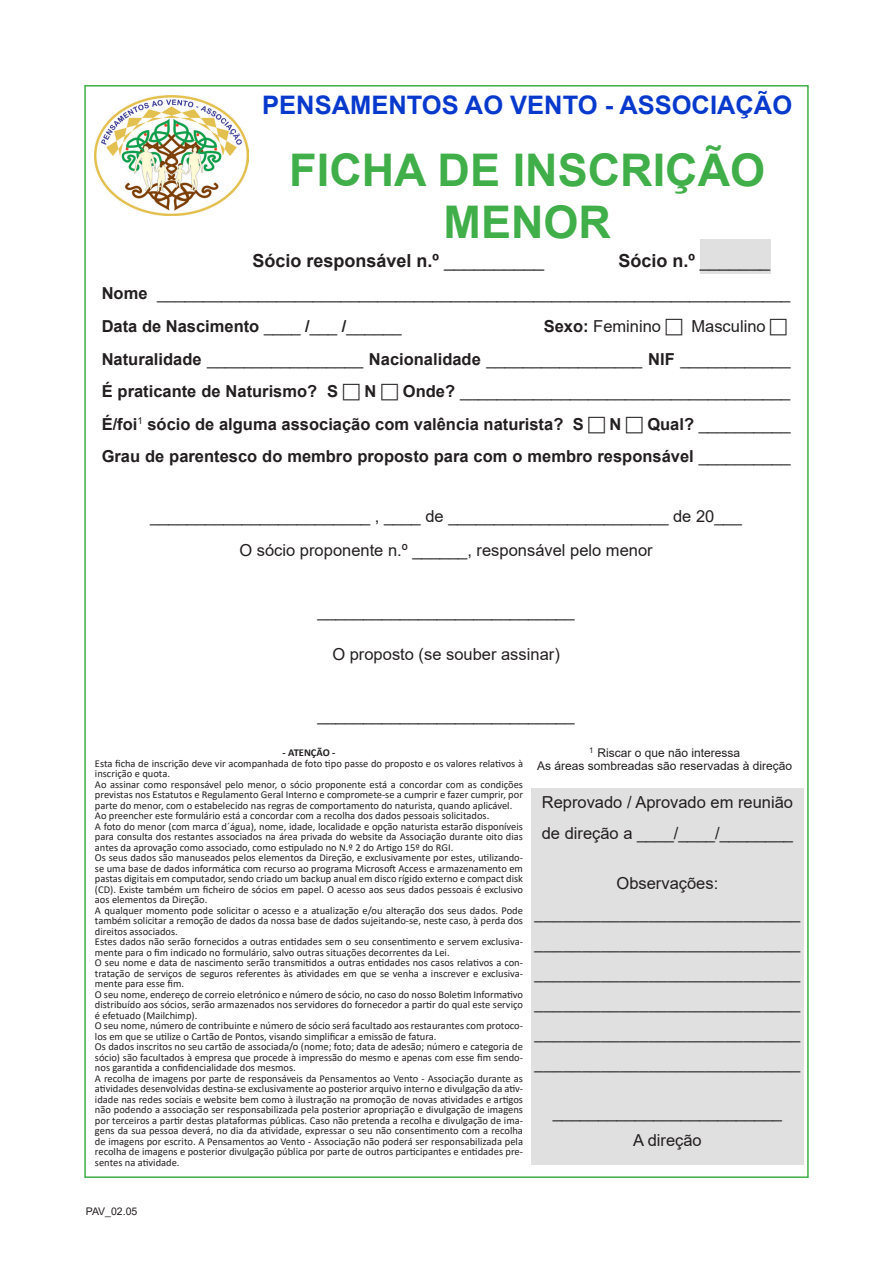
<style>
.page{position:relative;width:893px;height:1263px;background:#fff}
.page>*{position:absolute;margin:0;border:0;box-sizing:border-box;transform-origin:0 0}
.t1{font:700 45px "Arial";color:#40ae49}
.t2{font:700 25.5px "Arial";color:#0739cd}
.t3{font:700 18px "Arial";color:#231f20}
.t4{font:16.5px/30px "Arial";color:#231f20}
.t5{font:700 16.5px "Arial";color:#231f20}
.t6{font:12px "Arial";color:#231f20}
.t7{font:10.5px/10.5px "Calibri";color:#231f20;text-align:justify}
.t8{font:10.5px "Arial";letter-spacing:-.035em;color:#231f20}
.t9{font:700 10.5px "Calibri";color:#231f20}
.s1{font-weight:400}
.s2{font-weight:700}
</style>
<div class="page">
<div style="left:700px;top:239px;width:71px;height:34px;background:#e0e0e0"></div>
<img style="left:95px;top:96px;width:153px;height:120px">
<div style="left:531px;top:788px;width:273px;height:377px;background:#e0e0e0"></div>
<p class="t2" style="left:262px;top:87px;width:531px">PENSAMENTOS AO VENTO - ASSOCIAÇÃO</p>
<p class="t1" style="left:289px;top:138px;width:477px">FICHA DE INSCRIÇÃO</p>
<p class="t1" style="left:443px;top:191px;width:169px">MENOR</p>
<p class="t3" style="left:252px;top:248px;width:293px">Sócio responsável n.º <span class="s1">__________</span></p>
<p class="t3" style="left:618px;top:248px;width:153px">Sócio n.º <span class="s1">_______</span></p>
<p class="t4" style="left:102px;top:279px;width:690px"><span class="s2">Nome</span> _____________________________________________________________________</p>
<p class="t5" style="left:102px;top:315px;width:301px">Data de Nascimento <span class="s1">____</span> /<span class="s1">___</span> /<span class="s1">______</span></p>
<p class="t4" style="left:544px;top:311px;width:119px"><span class="s2">Sexo:</span> Feminino</p>
<p class="t4" style="left:691px;top:311px;width:76px">Masculino</p>
<p class="t4" style="left:102px;top:344px;width:690px"><span class="s2">Naturalidade</span> _________________ <span class="s2">Nacionalidade</span> _________________ <span class="s2">NIF</span> ____________</p>
<p class="t5" style="left:102px;top:380px;width:238px">É praticante de Naturismo? S</p>
<p class="t5" style="left:365px;top:380px;width:13px">N</p>
<p class="t4" style="left:403px;top:376px;width:389px"><span class="s2">Onde?</span> ____________________________________</p>
<p class="t5" style="left:102px;top:412px;width:484px">É/foi<sup>1</sup> sócio de alguma associação com valência naturista? S</p>
<p class="t5" style="left:610px;top:412px;width:13px">N</p>
<p class="t4" style="left:647px;top:409px;width:145px"><span class="s2">Qual?</span> __________</p>
<p class="t5" style="left:102px;top:445px;width:690px">Grau de parentesco do membro proposto para com o membro responsável <span class="s1">__________</span></p>
<p class="t4" style="left:150px;top:501px;width:593px">________________________ , ____ de ________________________ de 20___</p>
<p class="t4" style="left:239px;top:535px;width:415px">O sócio proponente n.º ______, responsável pelo menor</p>
<p class="t4" style="left:318px;top:596px;width:258px">____________________________</p>
<p class="t4" style="left:332px;top:639px;width:229px">O proposto (se souber assinar)</p>
<p class="t4" style="left:318px;top:700px;width:258px">____________________________</p>
<p class="t9" style="left:283px;top:745px;width:54px">- ATENÇÃO -</p>
<p class="t7" style="left:95px;top:758px;width:430px">Esta ficha de inscrição deve vir acompanhada de foto tipo passe do proposto e os valores relativos à inscrição e quota.</p>
<p class="t7" style="left:95px;top:779px;width:430px">Ao assinar como responsável pelo menor, o sócio proponente está a concordar com as condições previstas nos Estatutos e Regulamento Geral Interno e compromete-se a cumprir e fazer cumprir, por parte do menor, com o estabelecido nas regras de comportamento do naturista, quando aplicável.</p>
<p class="t7" style="left:95px;top:810px;width:396px">Ao preencher este formulário está a concordar com a recolha dos dados pessoais solicitados.</p>
<p class="t7" style="left:95px;top:821px;width:430px">A foto do menor (com marca d´água), nome, idade, localidade e opção naturista estarão disponíveis para consulta dos restantes associados na área privada do website da Associação durante oito dias antes da aprovação como associado, como estipulado no N.º 2 do Artigo 15º do RGI.</p>
<p class="t7" style="left:95px;top:852px;width:430px">Os seus dados são manuseados pelos elementos da Direção, e exclusivamente por estes, utilizando&shy;se uma base de dados informática com recurso ao programa Microsoft Access e armazenamento em pastas digitais em computador, sendo criado um backup anual em disco rígido externo e compact disk (CD). Existe também um ficheiro de sócios em papel. O acesso aos seus dados pessoais é exclusivo aos elementos da Direção.</p>
<p class="t7" style="left:95px;top:905px;width:430px">A qualquer momento pode solicitar o acesso e a atualização e/ou alteração dos seus dados. Pode também solicitar a remoção de dados da nossa base de dados sujeitando-se, neste caso, à perda dos direitos associados.</p>
<p class="t7" style="left:95px;top:936px;width:430px">Estes dados não serão fornecidos a outras entidades sem o seu consentimento e servem exclusiva&shy;mente para o fim indicado no formulário, salvo outras situações decorrentes da Lei.</p>
<p class="t7" style="left:95px;top:957px;width:430px">O seu nome e data de nascimento serão transmitidos a outras entidades nos casos relativos a con&shy;tratação de serviços de seguros referentes às atividades em que se venha a inscrever e exclusiva&shy;mente para esse fim.</p>
<p class="t7" style="left:95px;top:989px;width:430px">O seu nome, endereço de correio eletrónico e número de sócio, no caso do nosso Boletim Informativo distribuído aos sócios, serão armazenados nos servidores do fornecedor a partir do qual este serviço é efetuado (Mailchimp).</p>
<p class="t7" style="left:95px;top:1020px;width:430px">O seu nome, número de contribuinte e número de sócio será facultado aos restaurantes com protoco&shy;los em que se utilize o Cartão de Pontos, visando simplificar a emissão de fatura.</p>
<p class="t7" style="left:95px;top:1041px;width:430px">Os dados inscritos no seu cartão de associada/o (nome; foto; data de adesão; número e categoria de sócio) são facultados à empresa que procede à impressão do mesmo e apenas com esse fim sendo&shy;nos garantida a confidencialidade dos mesmos.</p>
<p class="t7" style="left:95px;top:1073px;width:430px">A recolha de imagens por parte de responsáveis da Pensamentos ao Vento - Associação durante as atividades desenvolvidas destina-se exclusivamente ao posterior arquivo interno e divulgação da ativ&shy;idade nas redes sociais e website bem como à ilustração na promoção de novas atividades e artigos não podendo a associação ser responsabilizada pela posterior apropriação e divulgação de imagens por terceiros a partir destas plataformas públicas. Caso não pretenda a recolha e divulgação de ima&shy;gens da sua pessoa deverá, no dia da atividade, expressar o seu não consentimento com a recolha de imagens por escrito. A Pensamentos ao Vento - Associação não poderá ser responsabilizada pela recolha de imagens e posterior divulgação pública por parte de outros participantes e entidades pre&shy;sentes na atividade.</p>
<p class="t6" style="left:589px;top:744px;width:152px"><sup>1</sup> Riscar o que não interessa</p>
<p class="t6" style="left:537px;top:758px;width:256px">As áreas sombreadas são reservadas à direção</p>
<p class="t4" style="left:542px;top:786px;width:253px;line-height:31.5px">Reprovado / Aprovado em reunião de direção a ____/____/________</p>
<p class="t4" style="left:616px;top:868px;width:103px">Observações:</p>
<p class="t4" style="left:535px;top:898px;width:267px;text-align:justify">____________________________ ____________________________ ____________________________ ____________________________ ____________________________ ____________________________</p>
<p class="t4" style="left:553px;top:1097px;width:231px">_________________________</p>
<p class="t4" style="left:633px;top:1125px;width:70px">A direção</p>
<p class="t8" style="left:86px;top:1204px;width:53px">PAV_02.05</p>
</div>
